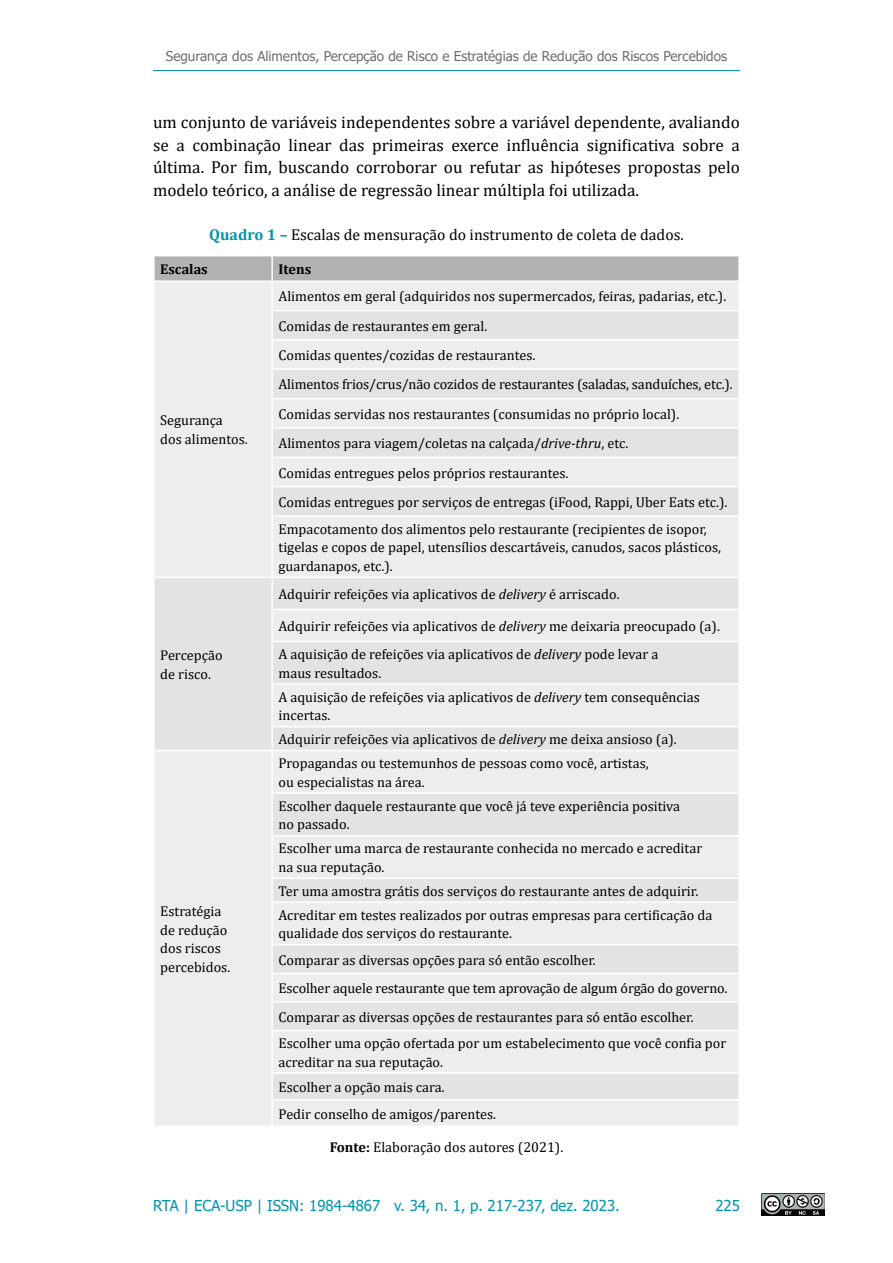
<style>
.page{position:relative;width:893px;height:1263px;background:#fff}
.page>*{position:absolute;margin:0;border:0;box-sizing:border-box;transform-origin:0 0}
.t1{font:17.25px/22.5px "Cambria";color:#000;text-align:justify}
.t2{font:15.75px "Cambria";color:#000}
.t3{font:15px "Tahoma";color:#0095ad}
.t4{font:14.25px/18.8px "Cambria";color:#000}
.t5{font:700 14.25px "Cambria";color:#000}
.t6{font:13.5px "Tahoma";color:#706f6f}
.s1{font-weight:700;color:#0095ad}
.s2{font-style:italic}
.s3{font-weight:700}
</style>
<div class="page">
<hr style="left:153px;top:70px;width:587px;height:1px;background:#0095ad">
<img style="left:762px;top:1194px;width:63px;height:22px">
<div style="left:155px;top:256px;width:583px;height:24px;background:#b3b2b2"></div>
<div style="left:155px;top:282px;width:583px;height:843px;background:#ededed"></div>
<svg style="left:155px;top:311px;width:583px;height:789px;background:#e9e9e9"></svg>
<hr style="left:271px;top:256px;width:2px;height:24px;background:#fff">
<hr style="left:271px;top:282px;width:2px;height:28px;background:#fff">
<hr style="left:271px;top:341px;width:2px;height:27px;background:#fff">
<hr style="left:271px;top:399px;width:2px;height:28px;background:#fff">
<hr style="left:271px;top:458px;width:2px;height:28px;background:#fff">
<hr style="left:271px;top:517px;width:2px;height:60px;background:#fff">
<hr style="left:271px;top:578px;width:2px;height:31px;background:#fff">
<hr style="left:271px;top:610px;width:2px;height:31px;background:#fff">
<hr style="left:271px;top:685px;width:2px;height:41px;background:#fff">
<hr style="left:153px;top:750px;width:119px;height:1px;background:#fff">
<hr style="left:271px;top:751px;width:2px;height:41px;background:#fff">
<hr style="left:271px;top:836px;width:2px;height:41px;background:#fff">
<hr style="left:271px;top:903px;width:2px;height:41px;background:#fff">
<hr style="left:271px;top:974px;width:2px;height:27px;background:#fff">
<hr style="left:271px;top:1031px;width:2px;height:41px;background:#fff">
<hr style="left:271px;top:1100px;width:2px;height:25px;background:#fff">
<hr style="left:271px;top:310px;width:469px;height:1px;background:#fff">
<hr style="left:271px;top:311px;width:2px;height:28px;background:#fff">
<hr style="left:271px;top:339px;width:469px;height:2px;background:#fff">
<hr style="left:271px;top:368px;width:469px;height:2px;background:#fff">
<hr style="left:271px;top:370px;width:2px;height:28px;background:#fff">
<hr style="left:271px;top:398px;width:469px;height:1px;background:#fff">
<hr style="left:271px;top:427px;width:469px;height:2px;background:#fff">
<hr style="left:271px;top:429px;width:2px;height:28px;background:#fff">
<hr style="left:271px;top:457px;width:469px;height:1px;background:#fff">
<hr style="left:271px;top:486px;width:469px;height:1px;background:#fff">
<hr style="left:271px;top:487px;width:2px;height:28px;background:#fff">
<hr style="left:271px;top:515px;width:469px;height:2px;background:#fff">
<hr style="left:153px;top:577px;width:119px;height:1px;background:#fff">
<hr style="left:272px;top:577px;width:468px;height:1px;background:#fff">
<hr style="left:271px;top:609px;width:469px;height:1px;background:#fff">
<hr style="left:271px;top:641px;width:469px;height:1px;background:#fff">
<hr style="left:271px;top:642px;width:2px;height:41px;background:#fff">
<hr style="left:271px;top:683px;width:469px;height:2px;background:#fff">
<hr style="left:271px;top:726px;width:469px;height:1px;background:#fff">
<hr style="left:271px;top:727px;width:2px;height:23px;background:#fff">
<hr style="left:272px;top:750px;width:468px;height:1px;background:#fff">
<hr style="left:271px;top:792px;width:469px;height:2px;background:#fff">
<hr style="left:271px;top:794px;width:2px;height:41px;background:#fff">
<hr style="left:271px;top:835px;width:469px;height:1px;background:#fff">
<hr style="left:271px;top:877px;width:469px;height:2px;background:#fff">
<hr style="left:271px;top:879px;width:2px;height:22px;background:#fff">
<hr style="left:271px;top:901px;width:469px;height:2px;background:#fff">
<hr style="left:271px;top:944px;width:469px;height:1px;background:#fff">
<hr style="left:271px;top:945px;width:2px;height:27px;background:#fff">
<hr style="left:271px;top:972px;width:469px;height:2px;background:#fff">
<hr style="left:271px;top:1001px;width:469px;height:2px;background:#fff">
<hr style="left:271px;top:1003px;width:2px;height:27px;background:#fff">
<hr style="left:271px;top:1030px;width:469px;height:1px;background:#fff">
<hr style="left:271px;top:1072px;width:469px;height:2px;background:#fff">
<hr style="left:271px;top:1074px;width:2px;height:25px;background:#fff">
<hr style="left:271px;top:1099px;width:469px;height:1px;background:#fff">
<p class="t6" style="left:166px;top:47px;width:563px">Segurança dos Alimentos, Percepção de Risco e Estratégias de Redução dos Riscos Percebidos</p>
<p class="t1" style="left:153px;top:111px;width:588px">um conjunto de variáveis independentes sobre a variável dependente, avaliando se a combinação linear das primeiras exerce influência significativa sobre a última. Por fim, buscando corroborar ou refutar as hipóteses propostas pelo modelo teórico, a análise de regressão linear múltipla foi utilizada.</p>
<p class="t2" style="left:209px;top:225px;width:476px"><span class="s1">Quadro 1 –</span> Escalas de mensuração do instrumento de coleta de dados.</p>
<p class="t5" style="left:160px;top:259px;width:49px">Escalas</p>
<p class="t5" style="left:279px;top:259px;width:34px">Itens</p>
<p class="t4" style="left:160px;top:411px;width:89px">Segurança dos alimentos.</p>
<p class="t4" style="left:160px;top:646px;width:64px">Percepção de risco.</p>
<p class="t4" style="left:160px;top:901px;width:72px">Estratégia de redução dos riscos percebidos.</p>
<p class="t4" style="left:279px;top:282px;width:456px;line-height:29.4px">Alimentos em geral (adquiridos nos supermercados, feiras, padarias, etc.).<br>Comidas de restaurantes em geral.<br>Comidas quentes/cozidas de restaurantes.<br>Alimentos frios/crus/não cozidos de restaurantes (saladas, sanduíches, etc.).<br>Comidas servidas nos restaurantes (consumidas no próprio local).<br>Alimentos para viagem/coletas na calçada/<span class="s2">drive-thru</span>, etc.<br>Comidas entregues pelos próprios restaurantes.<br>Comidas entregues por serviços de entregas (iFood, Rappi, Uber Eats etc.).</p>
<p class="t4" style="left:279px;top:519px;width:444px">Empacotamento dos alimentos pelo restaurante (recipientes de isopor, tigelas e copos de papel, utensílios descartáveis, canudos, sacos plásticos, guardanapos, etc.).</p>
<p class="t4" style="left:279px;top:585px;width:343px">Adquirir refeições via aplicativos de <span class="s2">delivery</span> é arriscado.</p>
<p class="t4" style="left:279px;top:612px;width:443px;line-height:27.9px">Adquirir refeições via aplicativos de <span class="s2">delivery</span> me deixaria preocupado (a).<br>A aquisição de refeições via aplicativos de <span class="s2">delivery</span> pode levar a</p>
<p class="t4" style="left:279px;top:661px;width:423px;line-height:23.9px">maus resultados.<br>A aquisição de refeições via aplicativos de <span class="s2">delivery</span> tem consequências</p>
<p class="t4" style="left:279px;top:703px;width:400px;line-height:23.9px">incertas.<br>Adquirir refeições via aplicativos de <span class="s2">delivery</span> me deixa ansioso (a).</p>
<p class="t4" style="left:278px;top:754px;width:372px">Propagandas ou testemunhos de pessoas como você, artistas, ou especialistas na área.</p>
<p class="t4" style="left:278px;top:796px;width:403px">Escolher daquele restaurante que você já teve experiência positiva no passado.</p>
<p class="t4" style="left:278px;top:839px;width:425px">Escolher uma marca de restaurante conhecida no mercado e acreditar na sua reputação.</p>
<p class="t4" style="left:278px;top:879px;width:435px;line-height:23.9px">Ter uma amostra grátis dos serviços do restaurante antes de adquirir.<br>Acreditar em testes realizados por outras empresas para certificação da</p>
<p class="t4" style="left:278px;top:920px;width:319px;line-height:26.2px">qualidade dos serviços do restaurante.<br>Comparar as diversas opções para só então escolher.</p>
<p class="t4" style="left:278px;top:974px;width:450px;line-height:28.7px">Escolher aquele restaurante que tem aprovação de algum órgão do governo.<br>Comparar as diversas opções de restaurantes para só então escolher.</p>
<p class="t4" style="left:278px;top:1034px;width:449px">Escolher uma opção ofertada por um estabelecimento que você confia por acreditar na sua reputação.</p>
<p class="t4" style="left:278px;top:1074px;width:219px;line-height:26.5px">Escolher a opção mais cara.<br>Pedir conselho de amigos/parentes.</p>
<p class="t4" style="left:330px;top:1137px;width:235px"><span class="s3">Fonte:</span> Elaboração dos autores (2021).</p>
<p class="t3" style="left:153px;top:1196px;width:468px">RTA | ECA-USP | ISSN: 1984-4867 v. 34, n. 1, p. 217-237, dez. 2023.</p>
<p class="t3" style="left:715px;top:1196px;width:26px">225</p>
</div>
